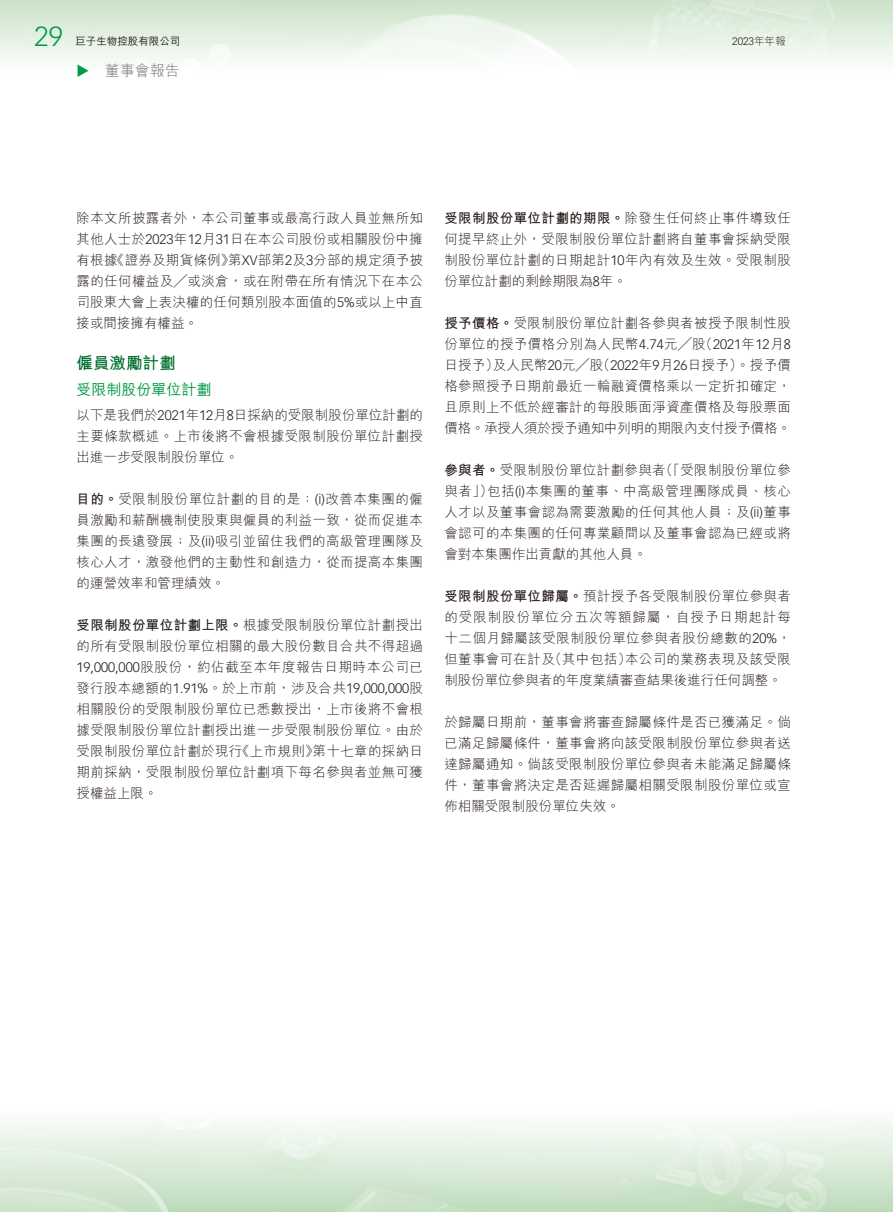
<style>
.page{position:relative;width:893px;height:1212px;background:#fff}
.page>*{position:absolute;margin:0;border:0;box-sizing:border-box;transform-origin:0 0}
.t1{font:300 27px "Vectora LT Std";color:#009946}
.t2{font:16.5px "M Hei HK Bold E Ten B5 H";color:#006f30}
.t3{font:15px "M Hei HK Medium E Ten B5 H";color:#009946}
.t4{font:15px "M Hei HK Light E Ten B5 H";color:#717171}
.t5{font:13.5px/21px "M Hei HK Light E Ten B5 H";letter-spacing:.025em;color:#231916;text-align:justify}
.t6{font:13.5px "M Hei HK Bold E Ten B5 H";letter-spacing:.03em;color:#231916}
.t7{font:10.5px "M Hei HK Medium E Ten B5 H";color:#231916}
.t8{font:300 10.5px "Vectora LT Std";color:#231916}
.s1{font-family:"M Hei HK Light E Ten B5 H";font-weight:400}
.s2{color:#009946}
.s3{font-family:"Vectora LT Std";font-weight:300}
.s4{font-family:"M Hei HK Bold E Ten B5 H"}
.s5{font-family:"M Hei HK Light E Ten B5 H"}
</style>
<div class="page">
<h1 class="t1" style="left:35px;top:24px;width:30px">29</h1>
<p class="t7" style="left:75px;top:37px;width:106px">巨子生物控股有限公司</p>
<p class="t8" style="left:732px;top:36px;width:55px">2023<span class="s1">年年報</span></p>
<p class="t4" style="left:77px;top:65px;width:105px"><span class="s2">◆</span> 董事會報告</p>
<p class="t5" style="left:77px;top:209px;width:348px">除本文所披露者外，本公司董事或最高行政人員並無所知其他人士於<span class="s3">2023</span>年<span class="s3">12</span>月<span class="s3">31</span>日在本公司股份或相關股份中擁有根據《證券及期貨條例》第<span class="s3">XV</span>部第<span class="s3">2</span>及<span class="s3">3</span>分部的規定須予披露的任何權益及╱或淡倉，或在附帶在所有情況下在本公司股東大會上表決權的任何類別股本面值的<span class="s3">5%</span>或以上中直接或間接擁有權益。</p>
<p class="t2" style="left:77px;top:357px;width:100px">僱員激勵計劃</p>
<p class="t3" style="left:77px;top:383px;width:136px">受限制股份單位計劃</p>
<p class="t5" style="left:77px;top:406px;width:348px">以下是我們於<span class="s3">2021</span>年<span class="s3">12</span>月<span class="s3">8</span>日採納的受限制股份單位計劃的主要條款概述。上市後將不會根據受限制股份單位計劃授出進一步受限制股份單位。</p>
<p class="t5" style="left:77px;top:490px;width:348px"><span class="s4">目的。</span>受限制股份單位計劃的目的是：<span class="s3">(i)</span>改善本集團的僱員激勵和薪酬機制使股東與僱員的利益一致，從而促進本集團的長遠發展；及<span class="s3">(ii)</span>吸引並留住我們的高級管理團隊及核心人才，激發他們的主動性和創造力，從而提高本集團的運營效率和管理績效。</p>
<p class="t5" style="left:77px;top:616px;width:348px"><span class="s4">受限制股份單位計劃上限。</span>根據受限制股份單位計劃授出的所有受限制股份單位相關的最大股份數目合共不得超過<span class="s3">19,000,000</span>股股份，約佔截至本年度報告日期時本公司已發行股本總額的<span class="s3">1.91%</span>。於上市前，涉及合共<span class="s3">19,000,000</span>股相關股份的受限制股份單位已悉數授出，上市後將不會根據受限制股份單位計劃授出進一步受限制股份單位。由於受限制股份單位計劃於現行《上市規則》第十七章的採納日期前採納，受限制股份單位計劃項下每名參與者並無可獲授權益上限。</p>
<p class="t6" style="left:444px;top:212px;width:348px">受限制股份單位計劃的期限。<span class="s5">除發生任何終止事件導致任</span></p>
<p class="t5" style="left:444px;top:230px;width:348px">何提早終止外，受限制股份單位計劃將自董事會採納受限制股份單位計劃的日期起計<span class="s3">10</span>年內有效及生效。受限制股份單位計劃的剩餘期限為<span class="s3">8</span>年。</p>
<p class="t5" style="left:444px;top:314px;width:348px"><span class="s4">授予價格。</span>受限制股份單位計劃各參與者被授予限制性股份單位的授予價格分別為人民幣<span class="s3">4.74</span>元╱股（<span class="s3">2021</span>年<span class="s3">12</span>月<span class="s3">8</span>日授予）及人民幣<span class="s3">20</span>元╱股（<span class="s3">2022</span>年<span class="s3">9</span>月<span class="s3">26</span>日授予）。授予價格參照授予日期前最近一輪融資價格乘以一定折扣確定，且原則上不低於經審計的每股賬面淨資產價格及每股票面價格。承授人須於授予通知中列明的期限內支付授予價格。</p>
<p class="t5" style="left:444px;top:461px;width:348px"><span class="s4">參與者。</span>受限制股份單位計劃參與者（「受限制股份單位參與者」）包括<span class="s3">(i)</span>本集團的董事、中高級管理團隊成員、核心人才以及董事會認為需要激勵的任何其他人員；及<span class="s3">(ii)</span>董事會認可的本集團的任何專業顧問以及董事會認為已經或將會對本集團作出貢獻的其他人員。</p>
<p class="t5" style="left:444px;top:587px;width:348px"><span class="s4">受限制股份單位歸屬。</span>預計授予各受限制股份單位參與者的受限制股份單位分五次等額歸屬，自授予日期起計每十二個月歸屬該受限制股份單位參與者股份總數的<span class="s3">20%</span>，但董事會可在計及（其中包括）本公司的業務表現及該受限制股份單位參與者的年度業績審查結果後進行任何調整。</p>
<p class="t5" style="left:444px;top:713px;width:348px">於歸屬日期前，董事會將審查歸屬條件是否已獲滿足。倘已滿足歸屬條件，董事會將向該受限制股份單位參與者送達歸屬通知。倘該受限制股份單位參與者未能滿足歸屬條件，董事會將決定是否延遲歸屬相關受限制股份單位或宣佈相關受限制股份單位失效。</p>
</div>
